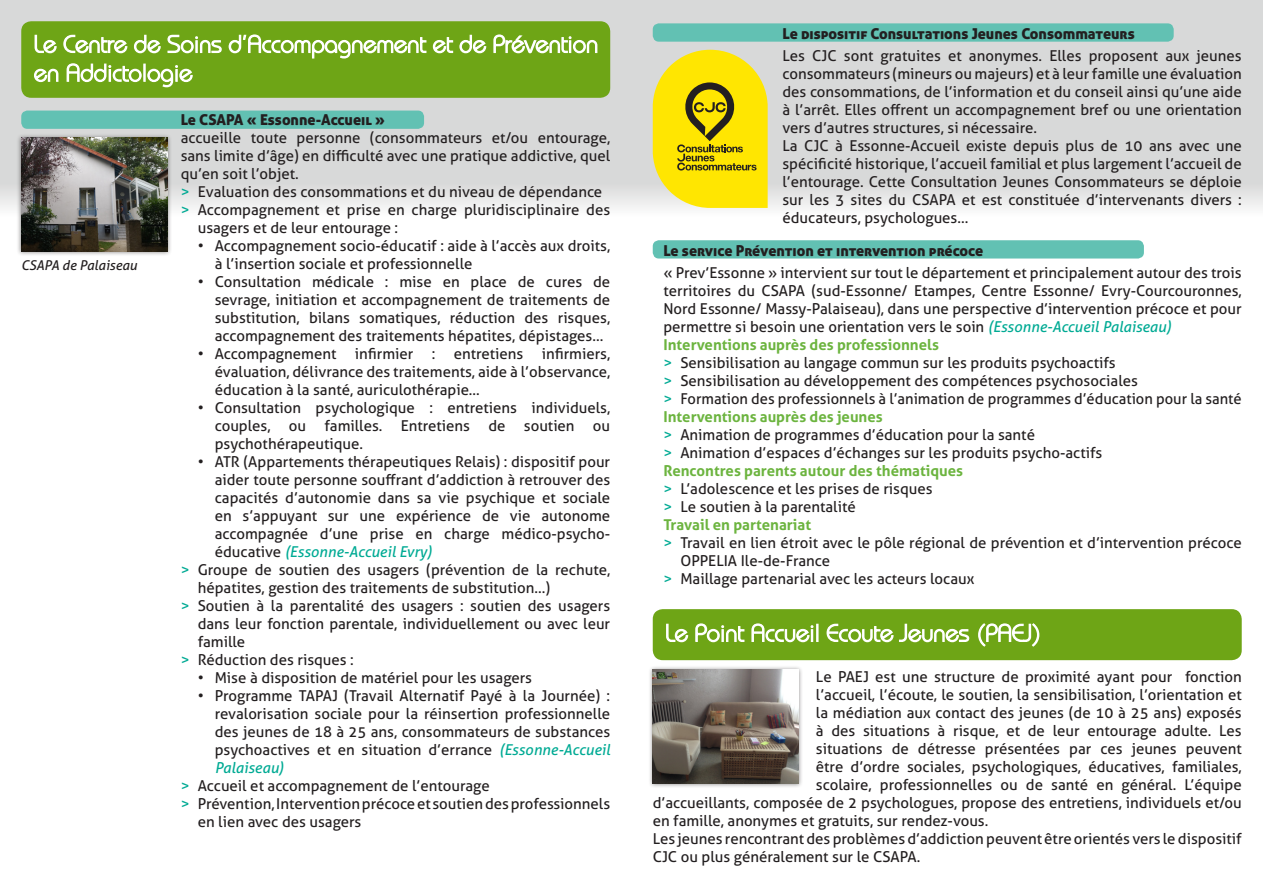
<style>
.page{position:relative;width:1263px;height:893px;background:#fff}
.page>*{position:absolute;margin:0;border:0;box-sizing:border-box;transform-origin:0 0}
.t1{font:15px/18px "Aller";color:#231f20;text-align:justify}
.t2{font:700 15px "Aller";color:#6cb43f}
.t3{font:15px "Aller Display";color:#231f20}
.t4{font:italic 13.5px "Aller";color:#231f20}
.s1{color:#00aa94}
.s2{font-style:italic;color:#00aa94}
</style>
<div class="page">
<svg style="left:0;top:0;width:1263px;height:210px;fill:#d8d9d9"></svg>
<div style="left:21px;top:111px;width:403px;height:18px;background:#62c1b3;border-radius:6px"></div>
<div style="left:653px;top:23px;width:521px;height:19px;background:#62c1b3;border-radius:6px"></div>
<div style="left:653px;top:240px;width:491px;height:19px;background:#62c1b3;border-radius:6px"></div>
<div style="left:21px;top:21px;width:589px;height:77px;background:#6ea516;border-radius:10px"></div>
<svg style="left:493px;top:34px;width:105px;height:20px"></svg>
<svg style="left:34px;top:34px;width:453px;height:54px"></svg>
<div style="left:648px;top:665px;width:155px;height:123px;background:#231f20;opacity:.5"></div>
<img style="left:653px;top:670px;width:146px;height:114px">
<div style="left:17px;top:133px;width:155px;height:123px;background:#231f20;opacity:.5"></div>
<img style="left:21px;top:138px;width:146px;height:114px">
<div style="left:653px;top:609px;width:589px;height:51px;background:#6ea516;border-radius:10px"></div>
<svg style="left:666px;top:623px;width:23px;height:20px"></svg>
<svg style="left:695px;top:623px;width:50px;height:20px"></svg>
<svg style="left:751px;top:623px;width:67px;height:20px"></svg>
<svg style="left:826px;top:623px;width:144px;height:20px"></svg>
<svg style="left:978px;top:623px;width:62px;height:24px"></svg>
<svg style="left:653px;top:50px;width:115px;height:158px"></svg>
<p class="t4" style="left:21px;top:257px;width:117px">CSAPA de Palaiseau</p>
<p class="t3" style="left:181px;top:110px;width:206px">Le CSAPA « Essonne-Accueil »</p>
<p class="t1" style="left:181px;top:129px;width:431px">accueille toute personne (consommateurs et/ou entourage, sans limite d’âge) en difficulté avec une pratique addictive, quel qu’en soit l’objet.</p>
<p class="t1" style="left:181px;top:183px;width:423px"><span class="s1">&gt;</span> Evaluation des consommations et du niveau de dépendance</p>
<p class="t1" style="left:198px;top:201px;width:414px;text-indent:-17px"><span class="s1">&gt;</span> Accompagnement et prise en charge pluridisciplinaire des usagers et de leur entourage :</p>
<p class="t1" style="left:215px;top:237px;width:397px;text-indent:-17px">• Accompagnement socio-éducatif : aide à l’accès aux droits, à l’insertion sociale et professionnelle</p>
<p class="t1" style="left:215px;top:273px;width:397px;text-indent:-17px">• Consultation médicale : mise en place de cures de sevrage, initiation et accompagnement de traitements de substitution, bilans somatiques, réduction des risques, accompagnement des traitements hépatites, dépistages…</p>
<p class="t1" style="left:215px;top:345px;width:397px;text-indent:-17px">• Accompagnement infirmier : entretiens infirmiers, évaluation, délivrance des traitements, aide à l’observance, éducation à la santé, auriculothérapie...</p>
<p class="t1" style="left:215px;top:399px;width:397px;text-indent:-17px">• Consultation psychologique : entretiens individuels, couples, ou familles. Entretiens de soutien ou psychothérapeutique.</p>
<p class="t1" style="left:215px;top:453px;width:397px;text-indent:-17px">• ATR (Appartements thérapeutiques Relais) : dispositif pour aider toute personne souffrant d’addiction à retrouver des capacités d’autonomie dans sa vie psychique et sociale en s’appuyant sur une expérience de vie autonome accompagnée d’une prise en charge médico-psycho&shy;éducative <span class="s2">(Essonne-Accueil Evry)</span></p>
<p class="t1" style="left:198px;top:561px;width:414px;text-indent:-17px"><span class="s1">&gt;</span> Groupe de soutien des usagers (prévention de la rechute, hépatites, gestion des traitements de substitution…)</p>
<p class="t1" style="left:198px;top:597px;width:414px;text-indent:-17px"><span class="s1">&gt;</span> Soutien à la parentalité des usagers : soutien des usagers dans leur fonction parentale, individuellement ou avec leur famille</p>
<p class="t1" style="left:181px;top:651px;width:175px"><span class="s1">&gt;</span> Réduction des risques :</p>
<p class="t1" style="left:198px;top:669px;width:336px">• Mise à disposition de matériel pour les usagers</p>
<p class="t1" style="left:215px;top:687px;width:397px;text-indent:-17px">• Programme TAPAJ (Travail Alternatif Payé à la Journée) : revalorisation sociale pour la réinsertion professionnelle des jeunes de 18 à 25 ans, consommateurs de substances psychoactives et en situation d’errance <span class="s2">(Essonne-Accueil Palaiseau)</span></p>
<p class="t1" style="left:181px;top:777px;width:310px"><span class="s1">&gt;</span> Accueil et accompagnement de l’entourage</p>
<p class="t1" style="left:198px;top:795px;width:414px;text-indent:-17px"><span class="s1">&gt;</span> Prévention, Intervention précoce et soutien des professionnels en lien avec des usagers</p>
<p class="t3" style="left:782px;top:24px;width:354px">Le dispositif Consultations Jeunes Consommateurs</p>
<p class="t1" style="left:782px;top:47px;width:461px">Les CJC sont gratuites et anonymes. Elles proposent aux jeunes consommateurs (mineurs ou majeurs) et à leur famille une évaluation des consommations, de l’information et du conseil ainsi qu’une aide à l’arrêt. Elles offrent un accompagnement bref ou une orientation vers d’autres structures, si nécessaire.</p>
<p class="t1" style="left:782px;top:137px;width:461px">La CJC à Essonne-Accueil existe depuis plus de 10 ans avec une spécificité historique, l’accueil familial et plus largement l’accueil de l’entourage. Cette Consultation Jeunes Consommateurs se déploie sur les 3 sites du CSAPA et est constituée d’intervenants divers : éducateurs, psychologues…</p>
<p class="t3" style="left:663px;top:241px;width:321px">Le service Prévention et intervention précoce</p>
<p class="t1" style="left:663px;top:263px;width:580px">« Prev’Essonne » intervient sur tout le département et principalement autour des trois territoires du CSAPA (sud-Essonne/ Etampes, Centre Essonne/ Evry-Courcouronnes, Nord Essonne/ Massy-Palaiseau), dans une perspective d’intervention précoce et pour permettre si besoin une orientation vers le soin <span class="s2">(Essonne-Accueil Palaiseau)</span></p>
<p class="t2" style="left:663px;top:335px;width:277px">Interventions auprès des professionnels</p>
<p class="t1" style="left:663px;top:353px;width:454px"><span class="s1">&gt;</span> Sensibilisation au langage commun sur les produits psychoactifs</p>
<p class="t1" style="left:663px;top:371px;width:476px"><span class="s1">&gt;</span> Sensibilisation au développement des compétences psychosociales</p>
<p class="t1" style="left:663px;top:389px;width:580px"><span class="s1">&gt;</span> Formation des professionnels à l’animation de programmes d’éducation pour la santé</p>
<p class="t2" style="left:663px;top:407px;width:221px">Interventions auprès des jeunes</p>
<p class="t1" style="left:663px;top:425px;width:373px"><span class="s1">&gt;</span> Animation de programmes d’éducation pour la santé</p>
<p class="t1" style="left:663px;top:443px;width:440px"><span class="s1">&gt;</span> Animation d’espaces d’échanges sur les produits psycho-actifs</p>
<p class="t2" style="left:663px;top:461px;width:301px">Rencontres parents autour des thématiques</p>
<p class="t1" style="left:663px;top:479px;width:271px"><span class="s1">&gt;</span> L’adolescence et les prises de risques</p>
<p class="t1" style="left:663px;top:497px;width:194px"><span class="s1">&gt;</span> Le soutien à la parentalité</p>
<p class="t2" style="left:663px;top:515px;width:149px">Travail en partenariat</p>
<p class="t1" style="left:680px;top:533px;width:563px;text-indent:-17px"><span class="s1">&gt;</span> Travail en lien étroit avec le pôle régional de prévention et d’intervention précoce<br>OPPELIA Ile-de-France</p>
<p class="t1" style="left:663px;top:569px;width:312px"><span class="s1">&gt;</span> Maillage partenarial avec les acteurs locaux</p>
<p class="t1" style="left:816px;top:667px;width:427px">Le PAEJ est une structure de proximité ayant pour fonction</p>
<p class="t1" style="left:816px;top:685px;width:427px">l’accueil, l’écoute, le soutien, la sensibilisation, l’orientation et</p>
<p class="t1" style="left:816px;top:703px;width:427px">la médiation aux contact des jeunes (de 10 à 25 ans) exposés</p>
<p class="t1" style="left:816px;top:721px;width:427px">à des situations à risque, et de leur entourage adulte. Les</p>
<p class="t1" style="left:816px;top:739px;width:427px">situations de détresse présentées par ces jeunes peuvent</p>
<p class="t1" style="left:816px;top:757px;width:427px">être d’ordre sociales, psychologiques, éducatives, familiales,</p>
<p class="t1" style="left:816px;top:775px;width:427px">scolaire, professionnelles ou de santé en général. L’équipe</p>
<p class="t1" style="left:653px;top:793px;width:590px">d’accueillants, composée de 2 psychologues, propose des entretiens, individuels et/ou</p>
<p class="t1" style="left:653px;top:811px;width:337px">en famille, anonymes et gratuits, sur rendez-vous.</p>
<p class="t1" style="left:653px;top:829px;width:590px">Les jeunes rencontrant des problèmes d’addiction peuvent être orientés vers le dispositif<br>CJC ou plus généralement sur le CSAPA.</p>
</div>
